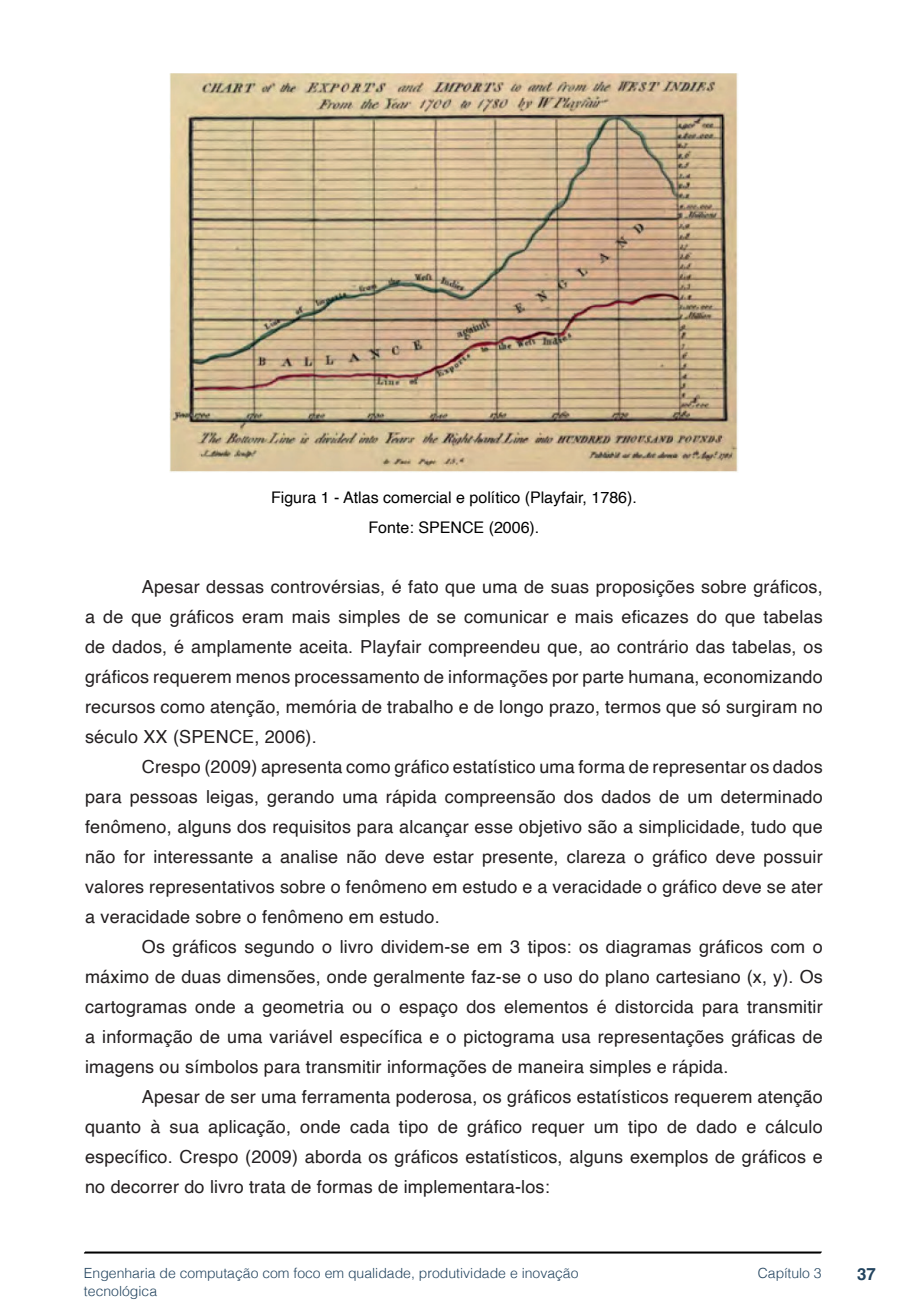
<style>
.page{position:relative;width:908px;height:1304px;background:#fff}
.page>*{position:absolute;margin:0;border:0;box-sizing:border-box;transform-origin:0 0}
.txt{font:18px/30px "Helvetica";letter-spacing:.01em;color:#231f20;text-align:justify}
.t1{font:700 16.8px "Helvetica";color:#23445f}
.imagens_graf_tab{font:16px "Helvetica";color:#000}
.t2{font:300 14px/18px "Helvetica";color:#23445f}
</style>
<div class="page">
<svg style="left:84px;top:1251px;width:737px;height:3px;background:#515151"></svg>
<img style="left:169px;top:74px;width:569px;height:398px">
<p class="imagens_graf_tab" style="left:271px;top:485px;width:367px">Figura 1 - Atlas comercial e político (Playfair, 1786).</p>
<p class="imagens_graf_tab" style="left:368px;top:515px;width:172px">Fonte: SPENCE (2006).</p>
<p class="txt" style="left:85px;top:573px;width:738px;text-indent:57px">Apesar dessas controvérsias, é fato que uma de suas proposições sobre gráficos, a de que gráficos eram mais simples de se comunicar e mais eficazes do que tabelas de dados, é amplamente aceita. Playfair compreendeu que, ao contrário das tabelas, os gráficos requerem menos processamento de informações por parte humana, economizando recursos como atenção, memória de trabalho e de longo prazo, termos que só surgiram no século XX (SPENCE, 2006).</p>
<p class="txt" style="left:85px;top:753px;width:738px;text-indent:57px">Crespo (2009) apresenta como gráfico estatístico uma forma de representar os dados para pessoas leigas, gerando uma rápida compreensão dos dados de um determinado fenômeno, alguns dos requisitos para alcançar esse objetivo são a simplicidade, tudo que não for interessante a analise não deve estar presente, clareza o gráfico deve possuir valores representativos sobre o fenômeno em estudo e a veracidade o gráfico deve se ater a veracidade sobre o fenômeno em estudo.</p>
<p class="txt" style="left:85px;top:933px;width:739px;text-indent:57px">Os gráficos segundo o livro dividem-se em 3 tipos: os diagramas gráficos com o máximo de duas dimensões, onde geralmente faz-se o uso do plano cartesiano (x, y). Os cartogramas onde a geometria ou o espaço dos elementos é distorcida para transmitir a informação de uma variável específica e o pictograma usa representações gráficas de imagens ou símbolos para transmitir informações de maneira simples e rápida.</p>
<p class="txt" style="left:85px;top:1083px;width:738px;text-indent:57px">Apesar de ser uma ferramenta poderosa, os gráficos estatísticos requerem atenção quanto à sua aplicação, onde cada tipo de gráfico requer um tipo de dado e cálculo específico. Crespo (2009) aborda os gráficos estatísticos, alguns exemplos de gráficos e no decorrer do livro trata de formas de implementara-los:</p>
<p class="t2" style="left:84px;top:1263px;width:496px">Engenharia de computação com foco em qualidade, produtividade e inovação tecnológica</p>
<p class="t2" style="left:757px;top:1263px;width:65px">Capítulo 3</p>
<p class="t1" style="left:856px;top:1264px;width:20px">37</p>
</div>
